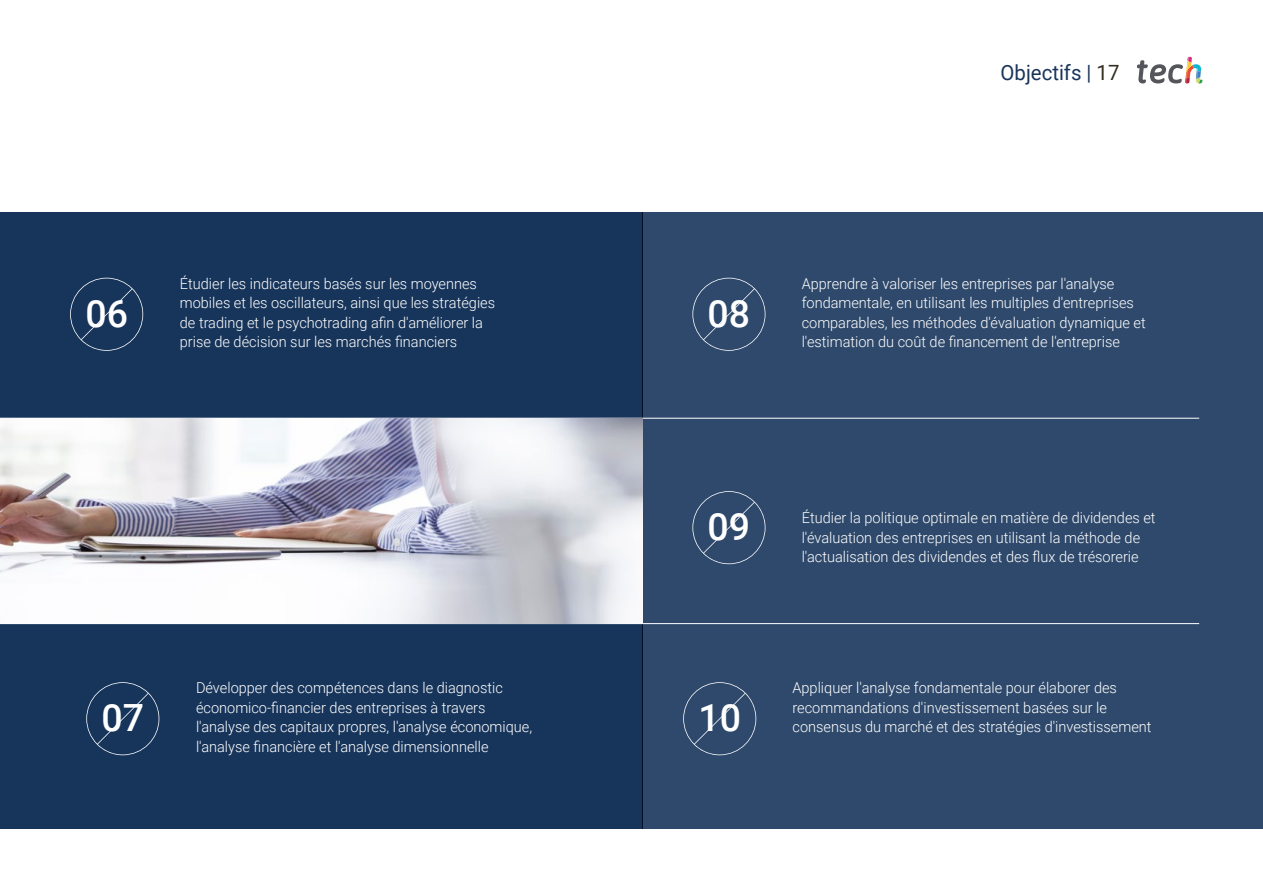
<style>
.page{position:relative;width:1263px;height:893px;background:#fff}
.page>*{position:absolute;margin:0;border:0;box-sizing:border-box;transform-origin:0 0}
.t1{font:500 37.5px "Roboto";color:#fff}
.t2{font:21px "Roboto";color:#1a355c}
.t3{font:300 15px/19.5px "Roboto";color:#fff}
.s1{color:#312e20}
</style>
<div class="page">
<svg style="left:1137px;top:57px;width:65px;height:27px"></svg>
<div style="left:0;top:213px;width:642px;height:616px;background:#17355b"></div>
<div style="left:642px;top:213px;width:621px;height:616px;background:#2e496b"></div>
<svg style="left:70px;top:278px;width:73px;height:73px"></svg>
<svg style="left:86px;top:682px;width:73px;height:73px"></svg>
<svg style="left:692px;top:278px;width:73px;height:73px"></svg>
<hr style="left:0;top:418px;width:1199px;height:1px;background:#fff">
<hr style="left:0;top:623px;width:1199px;height:1px;background:#fff">
<svg style="left:692px;top:491px;width:73px;height:73px"></svg>
<svg style="left:683px;top:682px;width:73px;height:73px"></svg>
<img style="left:0;top:418px;width:642px;height:205px">
<h2 class="t2" style="left:1000px;top:57px;width:120px">Objectifs | <span class="s1">17</span></h2>
<h1 class="t1" style="left:85px;top:287px;width:44px">06</h1>
<p class="t3" style="left:180px;top:273px;width:317px">Étudier les indicateurs basés sur les moyennes mobiles et les oscillateurs, ainsi que les stratégies de trading et le psychotrading afin d'améliorer la prise de décision sur les marchés financiers</p>
<p class="t3" style="left:802px;top:273px;width:345px">Apprendre à valoriser les entreprises par l'analyse fondamentale, en utilisant les multiples d'entreprises comparables, les méthodes d'évaluation dynamique et l'estimation du coût de financement de l'entreprise</p>
<h1 class="t1" style="left:708px;top:287px;width:44px">08</h1>
<h1 class="t1" style="left:102px;top:692px;width:44px">07</h1>
<p class="t3" style="left:196px;top:678px;width:338px">Développer des compétences dans le diagnostic économico-financier des entreprises à travers l'analyse des capitaux propres, l'analyse économique, l'analyse financière et l'analyse dimensionnelle</p>
<h1 class="t1" style="left:708px;top:501px;width:44px">09</h1>
<p class="t3" style="left:802px;top:508px;width:355px">Étudier la politique optimale en matière de dividendes et l'évaluation des entreprises en utilisant la méthode de l'actualisation des dividendes et des flux de trésorerie</p>
<h1 class="t1" style="left:698px;top:692px;width:44px">10</h1>
<p class="t3" style="left:792px;top:678px;width:326px">Appliquer l'analyse fondamentale pour élaborer des recommandations d'investissement basées sur le</p>
<p class="t3" style="left:792px;top:717px;width:360px">consensus du marché et des stratégies d'investissement</p>
</div>
